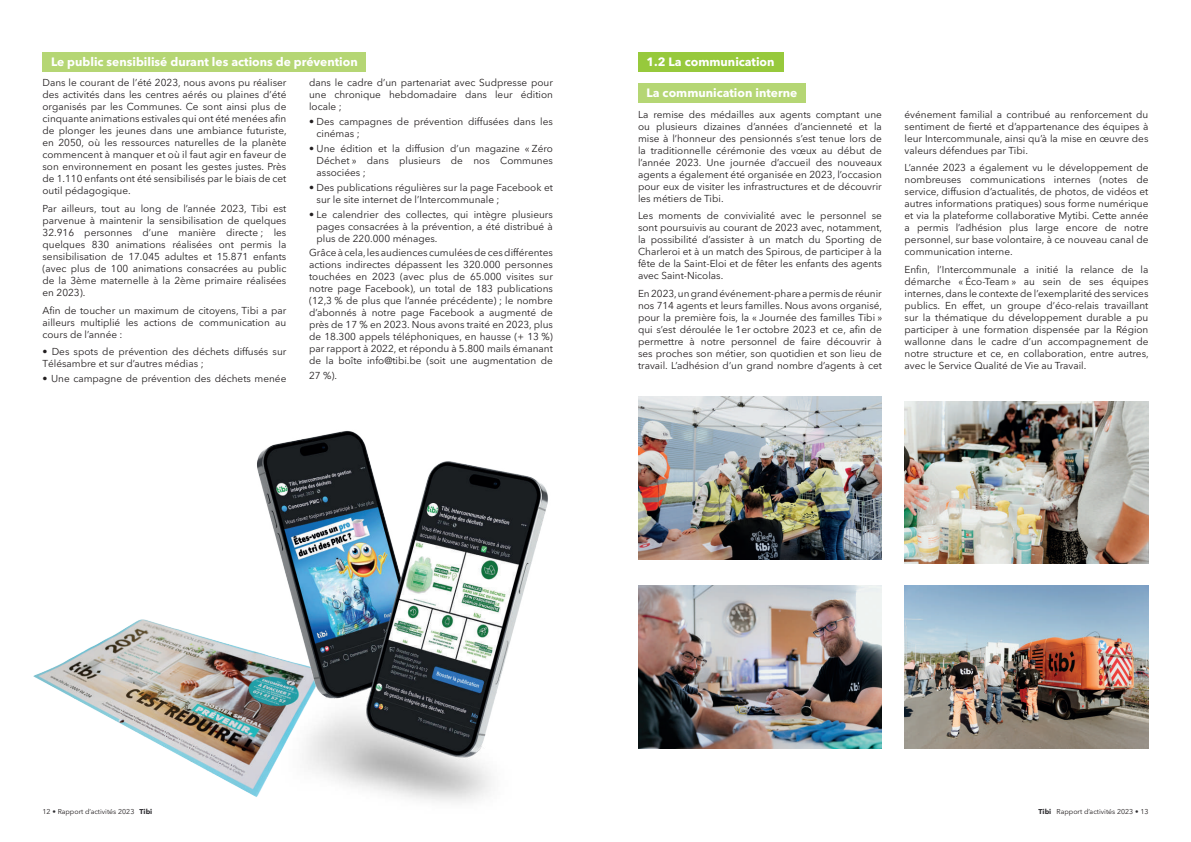
<style>
.page{position:relative;width:1191px;height:842px;background:#fff}
.page>*{position:absolute;margin:0;border:0;box-sizing:border-box;transform-origin:0 0}
.t1{font:700 12px "Avenir Next LT Pro";color:#fff}
.t2{font:10px/12px "Avenir Next LT Pro";color:#231f20;text-align:justify}
.t3{font:7px "Avenir Next LT Pro";color:#231f20}
.s1{color:#2e2d31}
.s2{font-weight:700;color:#2e2d31}
</style>
<div class="page">
<div style="left:638px;top:52px;width:145px;height:20px;background:#97c93c"></div>
<div style="left:638px;top:84px;width:168px;height:19px;background:#b5d674"></div>
<div style="left:43px;top:52px;width:323px;height:20px;background:#b5d674"></div>
<img style="left:33px;top:619px;width:211px;height:172px">
<img style="left:244px;top:430px;width:304px;height:372px">
<img style="left:638px;top:397px;width:244px;height:162px">
<img style="left:904px;top:401px;width:244px;height:163px">
<img style="left:638px;top:586px;width:244px;height:162px">
<img style="left:904px;top:586px;width:244px;height:162px">
<p class="t1" style="left:51px;top:54px;width:308px">Le public sensibilisé durant les actions de prévention</p>
<p class="t2" style="left:43px;top:77px;width:246px">Dans le courant de l’été 2023, nous avons pu réaliser des activités dans les centres aérés ou plaines d’été organisés par les Communes. Ce sont ainsi plus de cinquante animations estivales qui ont été menées afin de plonger les jeunes dans une ambiance futuriste, en 2050, où les ressources naturelles de la planète commencent à manquer et où il faut agir en faveur de son environnement en posant les gestes justes. Près de 1.110 enfants ont été sensibilisés par le biais de cet outil pédagogique.</p>
<p class="t2" style="left:43px;top:202px;width:245px">Par ailleurs, tout au long de l’année 2023, Tibi est parvenue à maintenir la sensibilisation de quelques 32.916 personnes d’une manière directe ; les quelques 830 animations réalisées ont permis la sensibilisation de 17.045 adultes et 15.871 enfants (avec plus de 100 animations consacrées au public de la 3ème maternelle à la 2ème primaire réalisées en 2023).</p>
<p class="t2" style="left:43px;top:304px;width:245px">Afin de toucher un maximum de citoyens, Tibi a par ailleurs multiplié les actions de communication au cours de l’année :</p>
<p class="t2" style="left:43px;top:346px;width:245px">• Des spots de prévention des déchets diffusés sur<br>Télésambre et sur d’autres médias ;</p>
<p class="t2" style="left:43px;top:373px;width:245px">• Une campagne de prévention des déchets menée</p>
<p class="t2" style="left:309px;top:77px;width:245px">dans le cadre d’un partenariat avec Sudpresse pour une chronique hebdomadaire dans leur édition locale ;</p>
<p class="t2" style="left:316px;top:116px;width:238px;text-indent:-8px">• Des campagnes de prévention diffusées dans les cinémas ;</p>
<p class="t2" style="left:316px;top:142px;width:238px;text-indent:-8px">• Une édition et la diffusion d’un magazine « Zéro Déchet » dans plusieurs de nos Communes associées ;</p>
<p class="t2" style="left:316px;top:181px;width:238px;text-indent:-8px">• Des publications régulières sur la page Facebook et sur le site internet de l’Intercommunale ;</p>
<p class="t2" style="left:316px;top:208px;width:238px;text-indent:-8px">• Le calendrier des collectes, qui intègre plusieurs pages consacrées à la prévention, a été distribué à plus de 220.000 ménages.</p>
<p class="t2" style="left:309px;top:247px;width:245px">Grâce à cela, les audiences cumulées de ces différentes actions indirectes dépassent les 320.000 personnes touchées en 2023 (avec plus de 65.000 visites sur notre page Facebook), un total de 183 publications (12,3 % de plus que l’année précédente) ; le nombre d’abonnés à notre page Facebook a augmenté de près de 17 % en 2023. Nous avons traité en 2023, plus de 18.300 appels téléphoniques, en hausse (+ 13 %) par rapport à 2022, et répondu à 5.800 mails émanant de la boîte info@tibi.be (soit une augmentation de</p>
<p class="t2" style="left:309px;top:369px;width:30px">27 %).</p>
<p class="t1" style="left:646px;top:54px;width:130px">1.2 La communication</p>
<p class="t1" style="left:646px;top:86px;width:152px">La communication interne</p>
<p class="t2" style="left:638px;top:108px;width:245px">La remise des médailles aux agents comptant une ou plusieurs dizaines d’années d’ancienneté et la mise à l’honneur des pensionnés s’est tenue lors de la traditionnelle cérémonie des vœux au début de l’année 2023. Une journée d’accueil des nouveaux agents a également été organisée en 2023, l’occasion pour eux de visiter les infrastructures et de découvrir les métiers de Tibi.</p>
<p class="t2" style="left:638px;top:210px;width:246px">Les moments de convivialité avec le personnel se sont poursuivis au courant de 2023 avec, notamment, la possibilité d’assister à un match du Sporting de Charleroi et à un match des Spirous, de participer à la fête de la Saint-Eloi et de fêter les enfants des agents avec Saint-Nicolas.</p>
<p class="t2" style="left:638px;top:288px;width:246px">En 2023, un grand événement-phare a permis de réunir nos 714 agents et leurs familles. Nous avons organisé, pour la première fois, la « Journée des familles Tibi » qui s’est déroulée le 1er octobre 2023 et ce, afin de permettre à notre personnel de faire découvrir à ses proches son métier, son quotidien et son lieu de travail. L’adhésion d’un grand nombre d’agents à cet</p>
<p class="t2" style="left:904px;top:108px;width:245px">événement familial a contribué au renforcement du sentiment de fierté et d’appartenance des équipes à leur Intercommunale, ainsi qu’à la mise en œuvre des valeurs défendues par Tibi.</p>
<p class="t2" style="left:904px;top:162px;width:245px">L’année 2023 a également vu le développement de nombreuses communications internes (notes de service, diffusion d’actualités, de photos, de vidéos et autres informations pratiques) sous forme numérique et via la plateforme collaborative Mytibi. Cette année a permis l’adhésion plus large encore de notre personnel, sur base volontaire, à ce nouveau canal de communication interne.</p>
<p class="t2" style="left:904px;top:264px;width:246px">Enfin, l’Intercommunale a initié la relance de la démarche « Éco-Team » au sein de ses équipes internes, dans le contexte de l’exemplarité des services publics. En effet, un groupe d’éco-relais travaillant sur la thématique du développement durable a pu participer à une formation dispensée par la Région wallonne dans le cadre d’un accompagnement de notre structure et ce, en collaboration, entre autres, avec le Service Qualité de Vie au Travail.</p>
<p class="t3" style="left:43px;top:807px;width:111px">12 <span class="s1">•</span> Rapport d’activités 2023 <span class="s2">Tibi</span></p>
<p class="t3" style="left:1038px;top:807px;width:111px"><span class="s2">Tibi</span> Rapport d’activités 2023 <span class="s1">•</span> 13</p>
</div>
